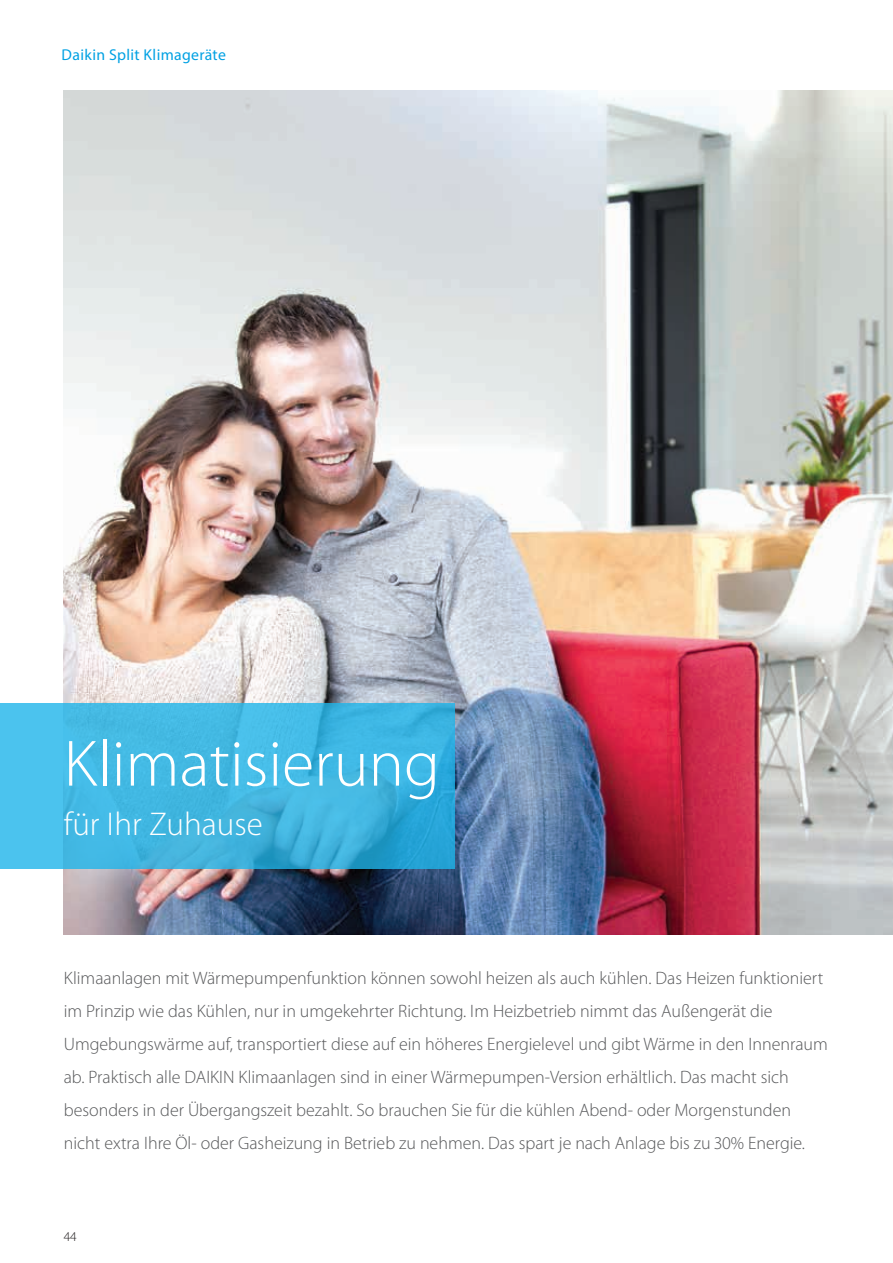
<style>
.page{position:relative;width:893px;height:1263px;background:#fff}
.page>*{position:absolute;margin:0;border:0;box-sizing:border-box;transform-origin:0 0}
.t1{font:300 66px "Myriad Pro";color:#fff}
.t2{font:300 33px "Myriad Pro";color:#fff}
.t3{font:300 18px/33px "Myriad Pro";color:#57585a}
.t4{font:15.75px "Myriad Pro";letter-spacing:.02em;color:#00a1e3}
.t5{font:300 13.5px "Myriad Pro";color:#231f20}
</style>
<div class="page">
<img style="left:64px;top:91px;width:829px;height:843px">
<svg style="left:0;top:703px;width:455px;height:165px;fill:#43b9e4"></svg>
<p class="t4" style="left:62px;top:45px;width:166px">Daikin Split Klimageräte</p>
<h1 class="t1" style="left:64px;top:727px;width:378px">Klimatisierung</h1>
<h2 class="t2" style="left:64px;top:806px;width:200px">für Ihr Zuhause</h2>
<p class="t3" style="left:64px;top:961px;width:766px">Klimaanlagen mit Wärmepumpenfunktion können sowohl heizen als auch kühlen. Das Heizen funktioniert im Prinzip wie das Kühlen, nur in umgekehrter Richtung. Im Heizbetrieb nimmt das Außengerät die Umgebungswärme auf, transportiert diese auf ein höheres Energielevel und gibt Wärme in den Innenraum ab. Praktisch alle DAIKIN Klimaanlagen sind in einer Wärmepumpen-Version erhältlich. Das macht sich besonders in der Übergangszeit bezahlt. So brauchen Sie für die kühlen Abend- oder Morgenstunden nicht extra Ihre Öl- oder Gasheizung in Betrieb zu nehmen. Das spart je nach Anlage bis zu 30% Energie.</p>
<p class="t5" style="left:64px;top:1229px;width:14px">44</p>
</div>
